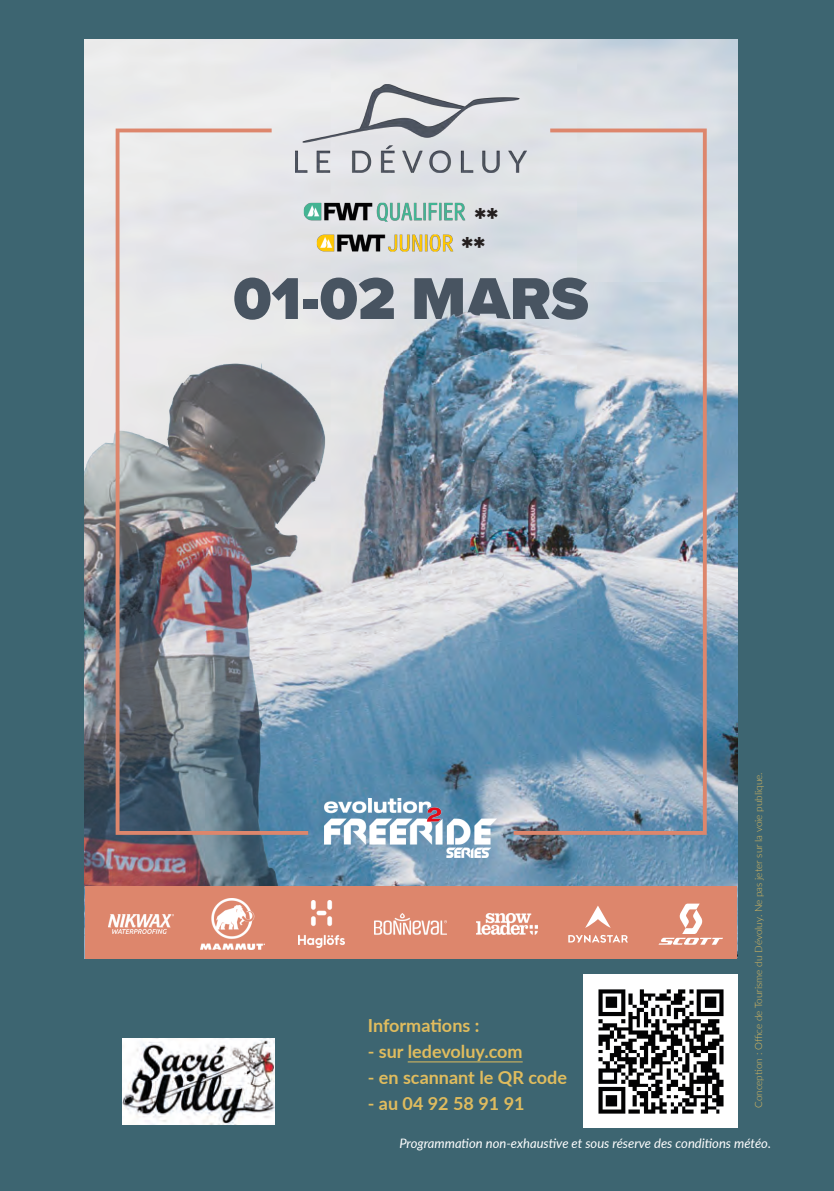
<style>
.page{position:relative;width:834px;height:1191px;background:#fff}
.page>*{position:absolute;margin:0;border:0;box-sizing:border-box;transform-origin:0 0}
.t1{font:900 61.2px "Proxima Nova";color:#485461}
.t2{font:900 32.6px/29.8px "Proxima Nova";color:#241f1f;text-align:center}
.t3{font:700 18px "Lato";color:#e0bc5e}
.t4{font:italic 13px "Lato";color:#fff}
.t5{font:300 10px "Lato";color:#e0bc5e}
</style>
<div class="page">
<div style="left:0;top:0;width:833px;height:1191px;background:#3d6571"></div>
<img style="left:85px;top:40px;width:652px;height:846px">
<img style="left:85px;top:282px;width:366px;height:604px">
<img style="left:116px;top:128px;width:590px;height:707px">
<div style="left:85px;top:886px;width:652px;height:72px;background:#dd866c"></div>
<img style="left:476px;top:913px;width:61px;height:21px">
<img style="left:375px;top:913px;width:71px;height:22px">
<img style="left:298px;top:900px;width:46px;height:47px">
<img style="left:201px;top:898px;width:64px;height:51px">
<img style="left:108px;top:914px;width:65px;height:19px">
<svg style="left:659px;top:903px;width:64px;height:41px"></svg>
<svg style="left:568px;top:934px;width:59px;height:8px"></svg>
<svg style="left:585px;top:906px;width:25px;height:21px"></svg>
<img style="left:295px;top:85px;width:231px;height:87px">
<img style="left:325px;top:798px;width:172px;height:59px">
<img style="left:295px;top:195px;width:178px;height:33px">
<img style="left:308px;top:226px;width:153px;height:34px">
<img style="left:123px;top:1038px;width:151px;height:86px">
<hr style="left:407px;top:1061px;width:115px;height:1px;background:#e0bc5e">
<img style="left:584px;top:974px;width:153px;height:153px">
<p class="t2" style="left:461px;top:204px;width:38px">** **</p>
<p class="t1" style="left:233px;top:253px;width:357px">01-02 MARS</p>
<p class="t5" style="left:751px;top:1108px;width:337px;rotate:-90deg">Conception : Office de Tourisme du Dévoluy. Ne pas jeter sur la voie publique.</p>
<p class="t4" style="left:399px;top:1134px;width:373px">Programmation non-exhaustive et sous réserve des conditions météo.</p>
<p class="t3" style="left:368px;top:1012px;width:113px">Informations :</p>
<p class="t3" style="left:368px;top:1038px;width:156px">- sur ledevoluy.com</p>
<p class="t3" style="left:368px;top:1064px;width:201px">- en scannant le QR code</p>
<p class="t3" style="left:368px;top:1090px;width:158px">- au 04 92 58 91 91</p>
</div>
